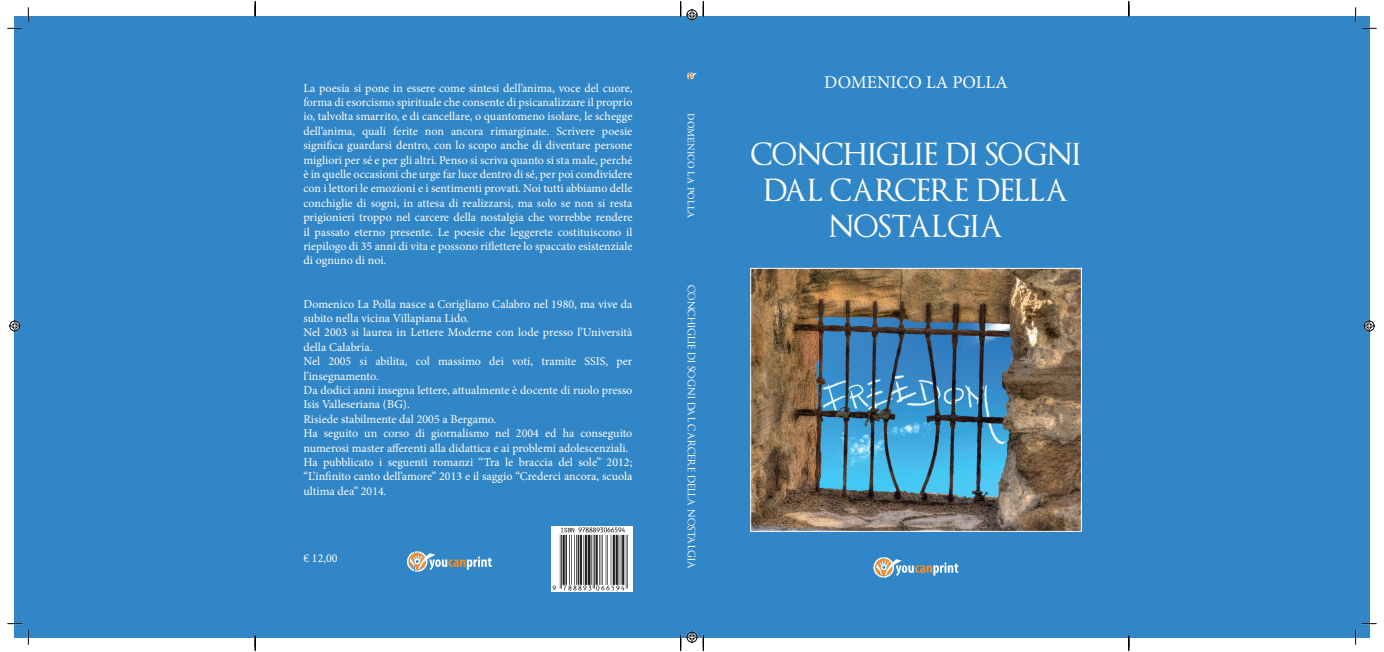
<style>
.page{position:relative;width:1384px;height:652px;background:#fff}
.page>*{position:absolute;margin:0;border:0;box-sizing:border-box;transform-origin:0 0}
.t1{font:30px/36px "Optimus Princeps";color:#fff;text-align:center}
.t2{font:18px "Minion Pro";color:#fff}
.t3{font:12px/14.4px "Minion Pro";color:#fff;text-align:justify}
.t4{font:10px "Optimus Princeps";letter-spacing:.02em;color:#fff}
.t5{font:10px "Minion Pro";letter-spacing:.02em;color:#fff}
</style>
<div class="page">
<div style="left:14px;top:17px;width:1355px;height:621px;background:#3186c7"></div>
<img style="left:752px;top:270px;width:327px;height:260px">
<div style="left:750px;top:268px;width:331px;height:264px;border:1px solid #fff"></div>
<img style="left:551px;top:527px;width:81px;height:64px">
<svg style="left:873px;top:557px;width:85px;height:21px"></svg>
<svg style="left:407px;top:551px;width:85px;height:21px"></svg>
<svg style="left:687px;top:72px;width:10px;height:7px"></svg>
<svg style="left:7px;top:28px;width:15px;height:1px"></svg>
<svg style="left:1361px;top:28px;width:15px;height:1px"></svg>
<svg style="left:7px;top:623px;width:15px;height:1px"></svg>
<svg style="left:1361px;top:623px;width:15px;height:1px"></svg>
<svg style="left:28px;top:7px;width:1px;height:15px"></svg>
<svg style="left:28px;top:630px;width:1px;height:15px"></svg>
<svg style="left:1354px;top:7px;width:2px;height:15px"></svg>
<svg style="left:1355px;top:630px;width:1px;height:15px"></svg>
<svg style="left:9px;top:320px;width:12px;height:12px"></svg>
<svg style="left:1363px;top:320px;width:11px;height:12px"></svg>
<svg style="left:254px;top:1px;width:2px;height:15px"></svg>
<svg style="left:254px;top:636px;width:2px;height:15px"></svg>
<svg style="left:680px;top:1px;width:24px;height:20px"></svg>
<svg style="left:680px;top:631px;width:24px;height:20px"></svg>
<svg style="left:1128px;top:1px;width:1px;height:15px"></svg>
<svg style="left:1128px;top:636px;width:1px;height:15px"></svg>
<p class="t3" style="left:303px;top:81px;width:330px">La poesia si pone in essere come sintesi dell’anima, voce del cuore, forma di esorcismo spirituale che consente di psicanalizzare il proprio io, talvolta smarrito, e di cancellare, o quantomeno isolare, le schegge dell’anima, quali ferite non ancora rimarginate. Scrivere poesie significa guardarsi dentro, con lo scopo anche di diventare persone migliori per sé e per gli altri. Penso si scriva quanto si sta male, perché è in quelle occasioni che urge far luce dentro di sé, per poi condividere con i lettori le emozioni e i sentimenti provati. Noi tutti abbiamo delle conchiglie di sogni, in attesa di realizzarsi, ma solo se non si resta prigionieri troppo nel carcere della nostalgia che vorrebbe rendere il passato eterno presente. Le poesie che leggerete costituiscono il riepilogo di 35 anni di vita e possono riflettere lo spaccato esistenziale di ognuno di noi.</p>
<p class="t3" style="left:303px;top:297px;width:330px;text-align:left">Domenico La Polla nasce a Corigliano Calabro nel 1980, ma vive da subito nella vicina Villapiana Lido.<br>Nel 2003 si laurea in Lettere Moderne con lode presso l’Università della Calabria.<br>Nel 2005 si abilita, col massimo dei voti, tramite SSIS, per l’insegnamento.<br>Da dodici anni insegna lettere, attualmente è docente di ruolo presso Isis Valleseriana (BG).<br>Risiede stabilmente dal 2005 a Bergamo.<br>Ha seguito un corso di giornalismo nel 2004 ed ha conseguito numerosi master afferenti alla didattica e ai problemi adolescenziali.<br>Ha pubblicato i seguenti romanzi “Tra le braccia del sole” 2012; “L’infinito canto dell’amore” 2013 e il saggio “Crederci ancora, scuola ultima dea” 2014.</p>
<p class="t3" style="left:303px;top:551px;width:36px">€ 12,00</p>
<p class="t5" style="left:697px;top:113px;width:107px;rotate:90deg">DOMENICO LA POLLA</p>
<p class="t4" style="left:696px;top:285px;width:285px;rotate:90deg">CONCHIGLIE DI SOGNI DAL CARCERE DELLA NOSTALGIA</p>
<h2 class="t2" style="left:824px;top:70px;width:185px">DOMENICO LA POLLA</h2>
<h1 class="t1" style="left:751px;top:137px;width:332px">CONCHIGLIE DI SOGNI<br>DAL CARCERE DELLA<br>NOSTALGIA</h1>
</div>
